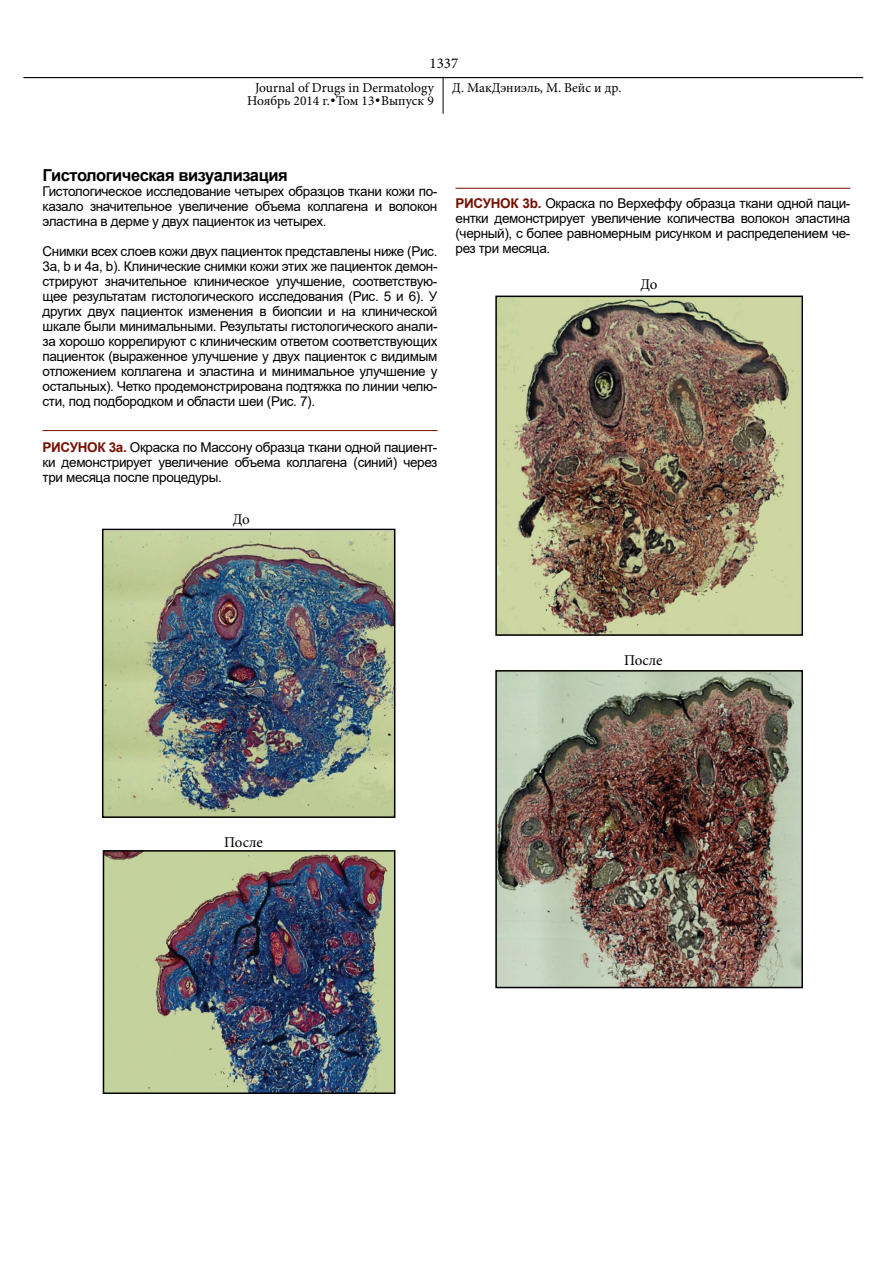
<style>
.page{position:relative;width:893px;height:1263px;background:#fff}
.page>*{position:absolute;margin:0;border:0;box-sizing:border-box;transform-origin:0 0}
.t1{font:700 16.5px "Arial";letter-spacing:-.025em;color:#000}
.t2{font:15px "Minion Pro";color:#000}
.t3{font:13.5px/15px "Arial";letter-spacing:-.025em;color:#000;text-align:justify}
.t4{font:13.5px/13.5px "Minion Pro";color:#000;text-align:center}
.s1{font-family:"Gotham"}
.s2{font-weight:700;color:#741103}
</style>
<div class="page">
<hr style="left:23px;top:77px;width:840px;height:1px;background:#000">
<hr style="left:443px;top:77px;width:1px;height:37px;background:#020203">
<img style="left:105px;top:532px;width:287px;height:283px">
<div style="left:102px;top:529px;width:293px;height:289px;border:2px solid #000"></div>
<img style="left:498px;top:299px;width:302px;height:334px">
<div style="left:495px;top:296px;width:308px;height:340px;border:2px solid #000"></div>
<img style="left:498px;top:673px;width:302px;height:312px">
<div style="left:495px;top:670px;width:308px;height:318px;border:2px solid #000"></div>
<img style="left:106px;top:853px;width:286px;height:238px">
<div style="left:103px;top:850px;width:292px;height:244px;border:2px solid #000"></div>
<hr style="left:43px;top:430px;width:394px;height:1px;background:#741103">
<hr style="left:455px;top:188px;width:395px;height:1px;background:#741103">
<p class="t2" style="left:430px;top:53px;width:30px">1337</p>
<p class="t4" style="left:247px;top:81px;width:188px">Journal of Drugs in Dermatology<br>Ноябрь 2014 г.<span class="s1">•</span>Том 13<span class="s1">•</span>Выпуск 9</p>
<p class="t4" style="left:452px;top:81px;width:171px">Д. МакДэниэль, М. Вейс и др.</p>
<p class="t1" style="left:43px;top:164px;width:247px">Гистологическая визуализация</p>
<p class="t3" style="left:43px;top:184px;width:396px">Гистологическое исследование четырех образцов ткани кожи по&shy;казало значительное увеличение объема коллагена и волокон эластина в дерме у двух пациенток из четырех.</p>
<p class="t3" style="left:43px;top:244px;width:396px">Снимки всех слоев кожи двух пациенток представлены ниже (Рис.<br>3a, b и 4a, b). Клинические снимки кожи этих же пациенток демон&shy;стрируют значительное клиническое улучшение, соответствую&shy;щее результатам гистологического исследования (Рис. 5 и 6). У других двух пациенток изменения в биопсии и на клинической шкале были минимальными. Результаты гистологического анали&shy;за хорошо коррелируют с клиническим ответом соответствующих пациенток (выраженное улучшение у двух пациенток с видимым отложением коллагена и эластина и минимальное улучшение у остальных). Четко продемонстрирована подтяжка по линии челю&shy;сти, под подбородком и области шеи (Рис. 7).</p>
<p class="t3" style="left:43px;top:440px;width:396px"><span class="s2">РИСУНОК 3а.</span> Окраска по Массону образца ткани одной пациент&shy;ки демонстрирует увеличение объема коллагена (синий) через три месяца после процедуры.</p>
<p class="t2" style="left:233px;top:509px;width:19px">До</p>
<p class="t3" style="left:455px;top:196px;width:396px"><span class="s2">РИСУНОК 3b.</span> Окраска по Верхеффу образца ткани одной паци&shy;ентки демонстрирует увеличение количества волокон эластина (черный), с более равномерным рисунком и распределением че&shy;рез три месяца.</p>
<p class="t2" style="left:640px;top:274px;width:19px">До</p>
<p class="t2" style="left:624px;top:650px;width:40px">После</p>
<p class="t2" style="left:224px;top:832px;width:40px">После</p>
</div>
